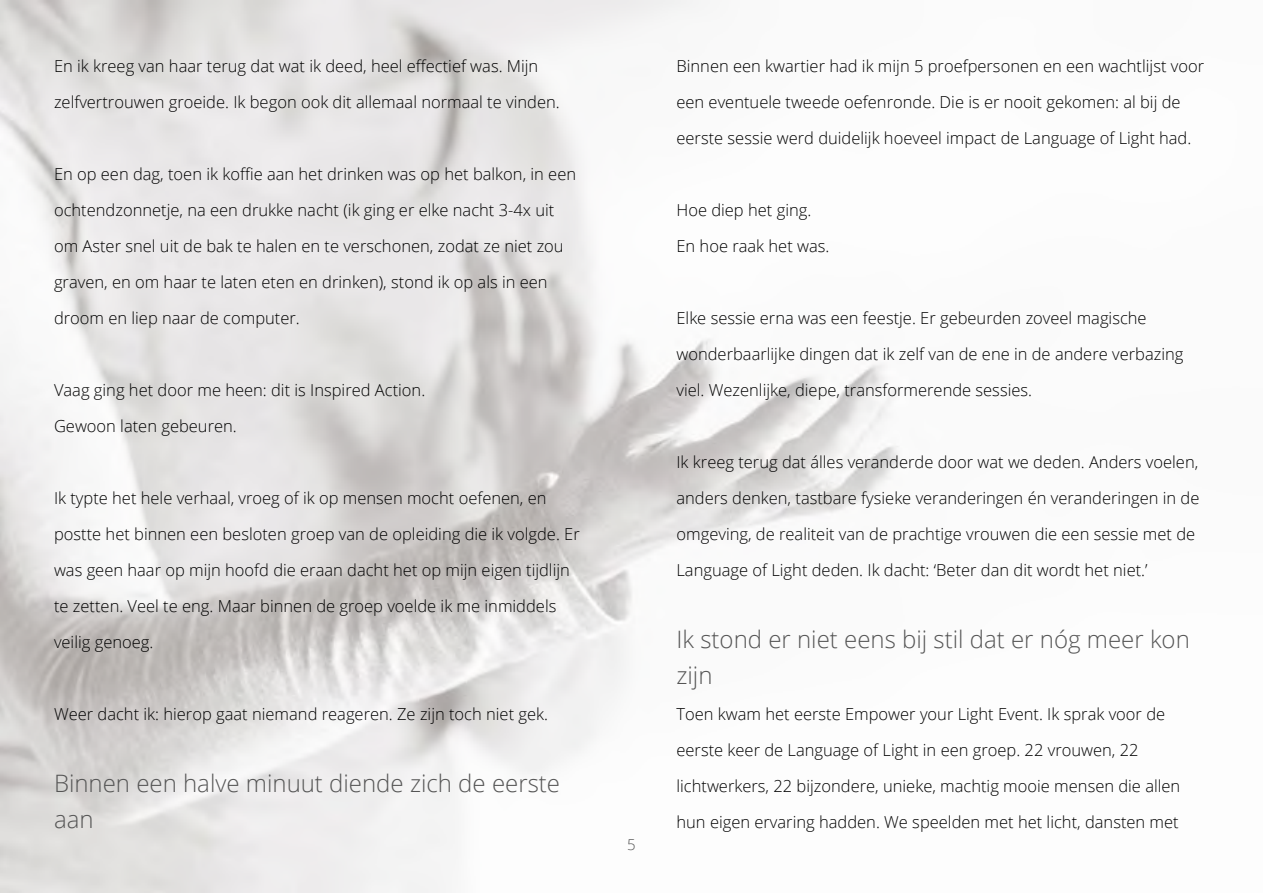
<style>
.page{position:relative;width:1263px;height:893px;background:#fff}
.page>*{position:absolute;margin:0;border:0;box-sizing:border-box;transform-origin:0 0}
.t1{font:300 24px/36px "Open Sans";color:#555}
.t2{font:300 16.5px/36px "Open Sans";color:#000}
.t3{font:300 15px "Open Sans";color:#555}
</style>
<div class="page">
<p class="t2" style="left:54px;top:48px;width:507px">En ik kreeg van haar terug dat wat ik deed, heel effectief was. Mijn zelfvertrouwen groeide. Ik begon ook dit allemaal normaal te vinden.</p>
<p class="t2" style="left:54px;top:156px;width:524px">En op een dag, toen ik koffie aan het drinken was op het balkon, in een ochtendzonnetje, na een drukke nacht (ik ging er elke nacht 3-4x uit om Aster snel uit de bak te halen en te verschonen, zodat ze niet zou graven, en om haar te laten eten en drinken), stond ik op als in een droom en liep naar de computer.</p>
<p class="t2" style="left:54px;top:372px;width:373px">Vaag ging het door me heen: dit is Inspired Action.<br>Gewoon laten gebeuren.</p>
<p class="t2" style="left:54px;top:480px;width:527px">Ik typte het hele verhaal, vroeg of ik op mensen mocht oefenen, en postte het binnen een besloten groep van de opleiding die ik volgde. Er was geen haar op mijn hoofd die eraan dacht het op mijn eigen tijdlijn te zetten. Veel te eng. Maar binnen de groep voelde ik me inmiddels veilig genoeg.</p>
<p class="t2" style="left:54px;top:696px;width:496px">Weer dacht ik: hierop gaat niemand reageren. Ze zijn toch niet gek.</p>
<h1 class="t1" style="left:54px;top:765px;width:508px">Binnen een halve minuut diende zich de eerste aan</h1>
<p class="t3" style="left:627px;top:835px;width:10px">5</p>
<p class="t2" style="left:676px;top:48px;width:529px">Binnen een kwartier had ik mijn 5 proefpersonen en een wachtlijst voor een eventuele tweede oefenronde. Die is er nooit gekomen: al bij de eerste sessie werd duidelijk hoeveel impact de Language of Light had.</p>
<p class="t2" style="left:676px;top:192px;width:154px">Hoe diep het ging.<br>En hoe raak het was.</p>
<p class="t2" style="left:676px;top:300px;width:508px">Elke sessie erna was een feestje. Er gebeurden zoveel magische wonderbaarlijke dingen dat ik zelf van de ene in de andere verbazing viel. Wezenlijke, diepe, transformerende sessies.</p>
<p class="t2" style="left:676px;top:444px;width:524px">Ik kreeg terug dat álles veranderde door wat we deden. Anders voelen, anders denken, tastbare fysieke veranderingen én veranderingen in de omgeving, de realiteit van de prachtige vrouwen die een sessie met de Language of Light deden. Ik dacht: ‘Beter dan dit wordt het niet.’</p>
<h1 class="t1" style="left:676px;top:621px;width:515px">Ik stond er niet eens bij stil dat er nóg meer kon zijn</h1>
<p class="t2" style="left:676px;top:696px;width:505px">Toen kwam het eerste Empower your Light Event. Ik sprak voor de eerste keer de Language of Light in een groep. 22 vrouwen, 22 lichtwerkers, 22 bijzondere, unieke, machtig mooie mensen die allen hun eigen ervaring hadden. We speelden met het licht, dansten met</p>
</div>
